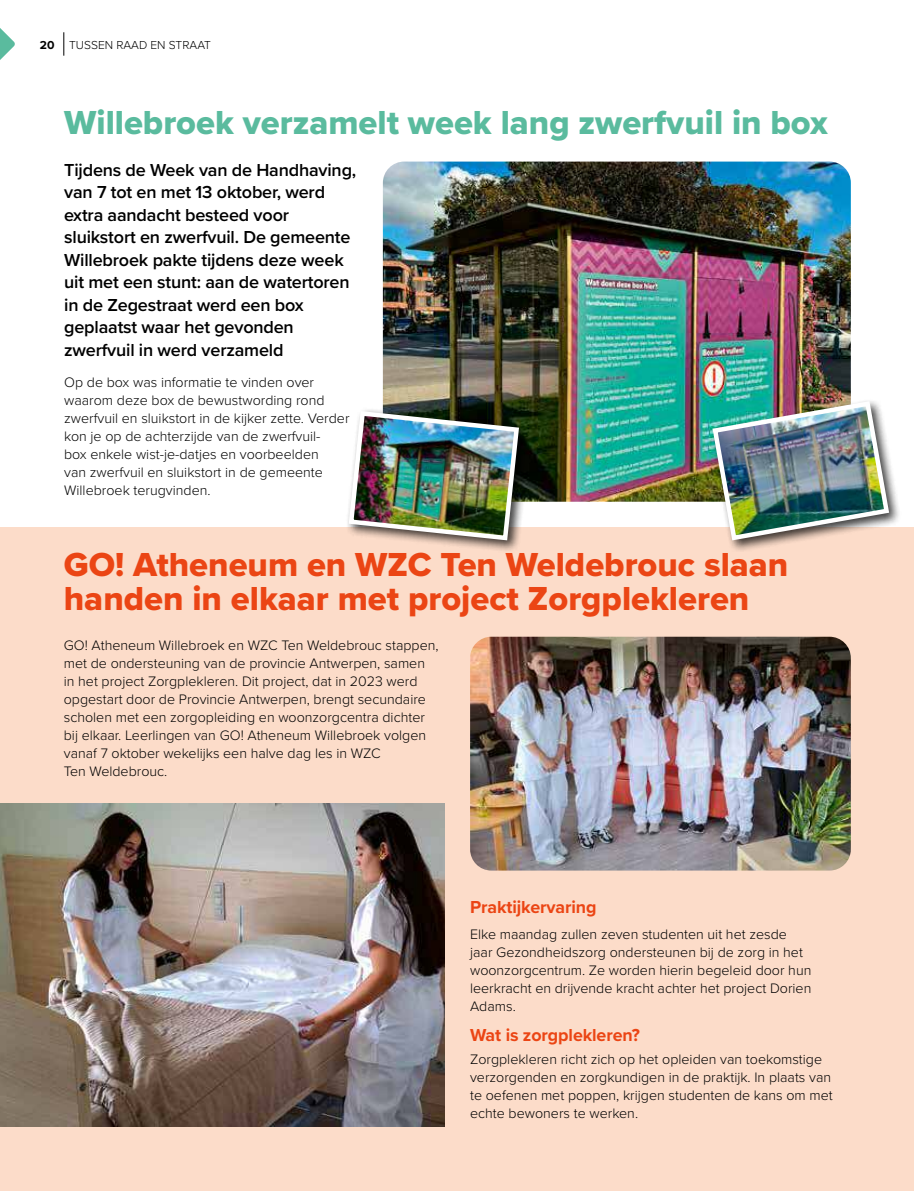
<style>
.page{position:relative;width:914px;height:1191px;background:#fff}
.page>*{position:absolute;margin:0;border:0;box-sizing:border-box;transform-origin:0 0}
.t1{font:34.5px/34.5px "Proxima Nova Extrabld";color:#eb4514}
.t2{font:34.5px "Proxima Nova Extrabld";color:#5abb9e}
.t3{font:600 18px/22.5px "Proxima Nova";letter-spacing:-.01em;color:#000}
.t4{font:700 18px "Proxima Nova";letter-spacing:-.005em;color:#eb4514}
.t5{font:300 14.25px/18px "Proxima Nova";color:#000}
.t6{font:300 12px "Proxima Nova";color:#000}
.s1{font-weight:700}
</style>
<div class="page">
<svg style="left:63px;top:32px;width:1px;height:24px"></svg>
<svg style="left:0;top:28px;width:15px;height:32px"></svg>
<div style="left:0;top:527px;width:914px;height:664px;background:#fcdcc9"></div>
<img style="left:470px;top:637px;width:380px;height:234px;border-radius:21px">
<img style="left:0;top:804px;width:444px;height:323px">
<img style="left:383px;top:162px;width:467px;height:340px;border-radius:21px">
<div style="left:345px;top:407px;width:187px;height:146px;background:#000;opacity:.75"></div>
<img style="left:346px;top:409px;width:175px;height:134px">
<div style="left:709px;top:398px;width:192px;height:155px;background:#000;opacity:.75"></div>
<img style="left:710px;top:399px;width:181px;height:144px">
<p class="t6" style="left:40px;top:39px;width:173px"><span class="s1">20</span> TUSSEN RAAD EN STRAAT</p>
<h1 class="t2" style="left:64px;top:106px;width:765px">Willebroek verzamelt week lang zwerfvuil in box</h1>
<p class="t3" style="left:64px;top:159px;width:294px">Tijdens de Week van de Handhaving, van 7 tot en met 13 oktober, werd extra aandacht besteed voor sluikstort en zwerfvuil. De gemeente<br>Willebroek pakte tijdens deze week uit met een stunt: aan de watertoren in de Zegestraat werd een box geplaatst waar het gevonden zwerfvuil in werd verzameld</p>
<p class="t5" style="left:64px;top:373px;width:287px">Op de box was informatie te vinden over waarom deze box de bewustwording rond zwerfvuil en sluikstort in de kijker zette. Verder kon je op de achterzijde van de zwerfvuil-<br>box enkele wist-je-datjes en voorbeelden<br>van zwerfvuil en sluikstort in de gemeente Willebroek terugvinden.</p>
<h1 class="t1" style="left:64px;top:549px;width:726px">GO! Atheneum en WZC Ten Weldebrouc slaan handen in elkaar met project Zorgplekleren</h1>
<p class="t5" style="left:64px;top:637px;width:376px">GO! Atheneum Willebroek en WZC Ten Weldebrouc stappen, met de ondersteuning van de provincie Antwerpen, samen in het project Zorgplekleren. Dit project, dat in 2023 werd opgestart door de Provincie Antwerpen, brengt secundaire scholen met een zorgopleiding en woonzorgcentra dichter bij elkaar. Leerlingen van GO! Atheneum Willebroek volgen vanaf 7 oktober wekelijks een halve dag les in WZC<br>Ten Weldebrouc.</p>
<p class="t4" style="left:470px;top:898px;width:128px">Praktijkervaring</p>
<p class="t5" style="left:470px;top:926px;width:343px">Elke maandag zullen zeven studenten uit het zesde jaar Gezondheidszorg ondersteunen bij de zorg in het woonzorgcentrum. Ze worden hierin begeleid door hun leerkracht en drijvende kracht achter het project Dorien Adams.</p>
<p class="t4" style="left:470px;top:1027px;width:171px">Wat is zorgplekleren?</p>
<p class="t5" style="left:470px;top:1050px;width:364px">Zorgplekleren richt zich op het opleiden van toekomstige verzorgenden en zorgkundigen in de praktijk. In plaats van te oefenen met poppen, krijgen studenten de kans om met echte bewoners te werken.</p>
</div>
